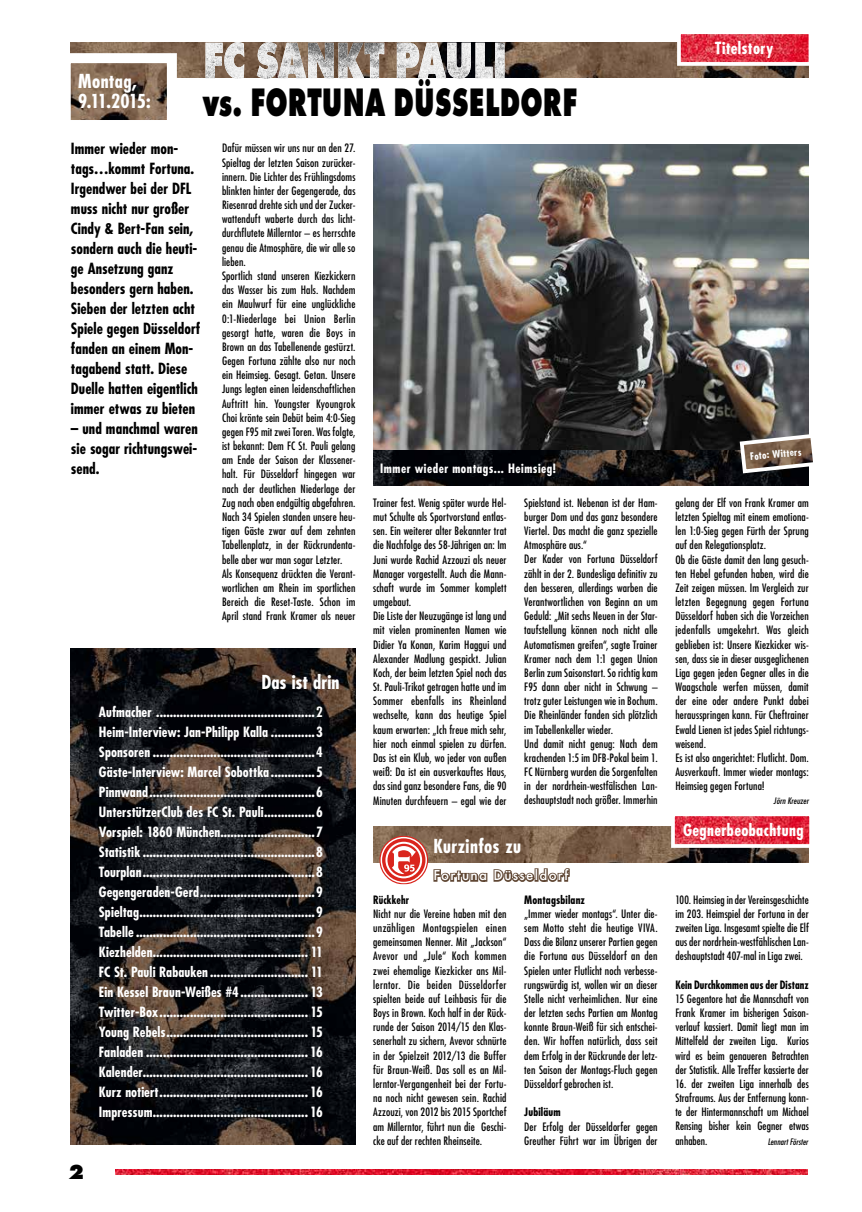
<style>
.page{position:relative;width:862px;height:1212px;background:#fff}
.page>*{position:absolute;margin:0;border:0;box-sizing:border-box;transform-origin:0 0}
.t1{font:800 41.25px "Futura T";letter-spacing:.005em;color:#000;scale:.67 1}
.t2{font:800 21.25px "Futura T";color:#000}
.t3{font:700 condensed 18.75px/20px "Futura";letter-spacing:.01em;color:#fff}
.t4{font:700 condensed 16.25px "Futura";letter-spacing:.02em;color:#fff}
.t5{font:700 condensed 15px/20px "Futura";letter-spacing:.005em;color:#000}
.t6{font:500 15px "Futura T";letter-spacing:.085em;color:#fff}
.t7{font:700 condensed 13.75px/20px "Futura";letter-spacing:.005em;color:#fff;text-align:justify}
.t8{font:700 condensed 12.5px "Futura";letter-spacing:.04em;color:#fff}
.t9{font:condensed 11.25px/14.1px "Futura";letter-spacing:.01em;color:#000;text-align:justify}
.t10{font:700 condensed 11.25px "Futura";letter-spacing:.01em;color:#000;scale:.96 1}
.t11{font:700 condensed 11.25px "Futura";letter-spacing:.01em;color:#000}
.t12{font:700 condensed 11.25px "Futura";letter-spacing:.01em;color:#000;scale:.95 1}
.t13{font:700 condensed 10px "Futura";color:#fff}
.t14{font:italic condensed 8.75px "Futura";letter-spacing:.015em;color:#000}
</style>
<div class="page">
<img style="left:116px;top:1169px;width:691px;height:6px">
<img style="left:71px;top:648px;width:284px;height:496px">
<img style="left:71px;top:43px;width:737px;height:35px">
<img style="left:72px;top:64px;width:94px;height:55px">
<div style="left:61px;top:53px;width:116px;height:77px;border:10px solid #fff"></div>
<img style="left:205px;top:42px;width:299px;height:37px">
<img style="left:681px;top:35px;width:125px;height:26px">
<div style="left:676px;top:30px;width:135px;height:36px;border:4px solid #fff"></div>
<img style="left:373px;top:826px;width:435px;height:36px">
<img style="left:675px;top:817px;width:132px;height:26px">
<div style="left:670px;top:812px;width:142px;height:36px;border:4px solid #fff"></div>
<img style="left:373px;top:144px;width:435px;height:306px">
<img style="left:373px;top:450px;width:435px;height:35px">
<svg style="left:737px;top:432px;width:76px;height:43px"></svg>
<svg style="left:379px;top:836px;width:191px;height:48px"></svg>
<h3 class="t3" style="left:78px;top:71px;width:74px">Montag,<br>9.11.2015:</h3>
<h1 class="t1" style="left:202px;top:78px;width:556px">VS. FORTUNA DÜSSELDORF</h1>
<h3 class="t4" style="left:714px;top:37px;width:60px">Titelstory</h3>
<p class="t5" style="left:71px;top:138px;width:131px">Immer wieder mon&shy;tags…kommt Fortuna.<br>Irgendwer bei der DFL muss nicht nur großer<br>Cindy &amp; Bert-Fan sein, sondern auch die heuti&shy;ge Ansetzung ganz besonders gern haben.<br>Sieben der letzten acht<br>Spiele gegen Düsseldorf fanden an einem Mon&shy;tagabend statt. Diese<br>Duelle hatten eigentlich immer etwas zu bieten</p>
<h3 class="t5" style="left:71px;top:418px;width:128px;text-align:justify">– und manchmal waren sie sogar richtungswei&shy;send.</h3>
<p class="t9" style="left:222px;top:141px;width:135px;text-align:left">Dafür müssen wir uns nur an den 27.<br>Spieltag der letzten Saison zurücker&shy;innern. Die Lichter des Frühlingsdoms blinkten hinter der Gegengerade, das Riesenrad drehte sich und der Zucker&shy;wattenduft waberte durch das licht&shy;durchflutete Millerntor – es herrschte genau die Atmosphäre, die wir alle so lieben.<br>Sportlich stand unseren Kiezkickern das Wasser bis zum Hals. Nachdem ein Maulwurf für eine unglückliche 0:1-Niederlage bei Union Berlin gesorgt hatte, waren die Boys in Brown an das Tabellenende gestürzt.<br>Gegen Fortuna zählte also nur noch ein Heimsieg. Gesagt. Getan. Unsere Jungs legten einen leidenschaftlichen Auftritt hin. Youngster Kyoungrok Choi krönte sein Debüt beim 4:0-Sieg gegen F95 mit zwei Toren. Was folgte, ist bekannt: Dem FC St. Pauli gelang am Ende der Saison der Klassener&shy;halt. Für Düsseldorf hingegen war nach der deutlichen Niederlage der Zug nach oben endgültig abgefahren.<br>Nach 34 Spielen standen unsere heu&shy;tigen Gäste zwar auf dem zehnten Tabellenplatz, in der Rückrundenta&shy;belle aber war man sogar Letzter.<br>Als Konsequenz drückten die Verant&shy;wortlichen am Rhein im sportlichen Bereich die Reset-Taste. Schon im April stand Frank Kramer als neuer</p>
<h3 class="t3" style="left:261px;top:671px;width:79px">Das ist drin</h3>
<p class="t7" style="left:99px;top:702px;width:225px">Aufmacher ...............................................2<br>Heim-Interview: Jan-Philipp Kalla .............3<br>Sponsoren ................................................4<br>Gäste-Interview: Marcel Sobottka .............5<br>Pinnwand.................................................6<br>UnterstützerClub des FC St. Pauli...............6<br>Vorspiel: 1860 München............................7<br>Statistik ...................................................8<br>Tourplan...................................................8<br>Gegengeraden-Gerd..................................9<br>Spieltag....................................................9<br>Tabelle .....................................................9<br>Kiezhelden.............................................. 11<br>FC St. Pauli Rabauken ............................. 11<br>Ein Kessel Braun-Weißes #4 .................... 13<br>Twitter-Box............................................ 15<br>Young Rebels.......................................... 15<br>Fanladen ................................................ 16<br>Kalender................................................. 16<br>Kurz notiert............................................ 16<br>Impressum.............................................. 16</p>
<h2 class="t2" style="left:69px;top:1159px;width:17px">2</h2>
<p class="t8" style="left:380px;top:460px;width:177px">Immer wieder montags... Heimsieg!</p>
<p class="t13" style="left:749px;top:450px;width:53px;rotate:-6deg">Foto: Witters</p>
<p class="t9" style="left:373px;top:495px;width:135px;text-align:left">Trainer fest. Wenig später wurde Hel&shy;mut Schulte als Sportvorstand entlas&shy;sen. Ein weiterer alter Bekannter trat die Nachfolge des 58-Jährigen an: Im Juni wurde Rachid Azzouzi als neuer Manager vorgestellt. Auch die Mann&shy;schaft wurde im Sommer komplett umgebaut.<br>Die Liste der Neuzugänge ist lang und mit vielen prominenten Namen wie Didier Ya Konan, Karim Haggui und Alexander Madlung gespickt. Julian Koch, der beim letzten Spiel noch das St. Pauli-Trikot getragen hatte und im Sommer ebenfalls ins Rheinland wechselte, kann das heutige Spiel kaum erwarten: „Ich freue mich sehr, hier noch einmal spielen zu dürfen.<br>Das ist ein Klub, wo jeder von außen weiß: Da ist ein ausverkauftes Haus, das sind ganz besondere Fans, die 90<br>Minuten durchfeuern – egal wie der</p>
<p class="t9" style="left:675px;top:495px;width:135px;text-align:left">gelang der Elf von Frank Kramer am letzten Spieltag mit einem emotiona&shy;len 1:0-Sieg gegen Fürth der Sprung auf den Relegationsplatz.<br>Ob die Gäste damit den lang gesuch&shy;ten Hebel gefunden haben, wird die Zeit zeigen müssen. Im Vergleich zur letzten Begegnung gegen Fortuna Düsseldorf haben sich die Vorzeichen jedenfalls umgekehrt. Was gleich geblieben ist: Unsere Kiezkicker wis&shy;sen, dass sie in dieser ausgeglichenen Liga gegen jeden Gegner alles in die Waagschale werfen müssen, damit der eine oder andere Punkt dabei herausspringen kann. Für Cheftrainer Ewald Lienen ist jedes Spiel richtungs&shy;weisend.<br>Es ist also angerichtet: Flutlicht. Dom.<br>Ausverkauft. Immer wieder montags:<br>Heimsieg gegen Fortuna!</p>
<p class="t9" style="left:524px;top:495px;width:135px;text-align:left">Spielstand ist. Nebenan ist der Ham&shy;burger Dom und das ganz besondere Viertel. Das macht die ganz spezielle Atmosphäre aus.“<br>Der Kader von Fortuna Düsseldorf zählt in der 2. Bundesliga definitiv zu den besseren, allerdings warben die Verantwortlichen von Beginn an um Geduld: „Mit sechs Neuen in der Star&shy;taufstellung können noch nicht alle Automatismen greifen“, sagte Trainer Kramer nach dem 1:1 gegen Union Berlin zum Saisonstart. So richtig kam F95 dann aber nicht in Schwung – trotz guter Leistungen wie in Bochum.<br>Die Rheinländer fanden sich plötzlich im Tabellenkeller wieder.<br>Und damit nicht genug: Nach dem krachenden 1:5 im DFB-Pokal beim 1.<br>FC Nürnberg wurden die Sorgenfalten in der nordrhein-westfälischen Lan&shy;deshauptstadt noch größer. Immerhin</p>
<p class="t14" style="left:773px;top:796px;width:37px">Jörn Kreuzer</p>
<h3 class="t3" style="left:433px;top:836px;width:89px">Kurzinfos zu</h3>
<h3 class="t6" style="left:433px;top:867px;width:136px">Fortuna Düsseldorf</h3>
<p class="t12" style="left:373px;top:892px;width:39px">Rückkehr</p>
<p class="t9" style="left:373px;top:906px;width:135px">Nicht nur die Vereine haben mit den unzähligen Montagspielen einen gemeinsamen Nenner. Mit „Jackson“ Avevor und „Jule“ Koch kommen zwei ehemalige Kiezkicker ans Mil&shy;lerntor. Die beiden Düsseldorfer spielten beide auf Leihbasis für die Boys in Brown. Koch half in der Rück&shy;runde der Saison 2014/15 den Klas&shy;senerhalt zu sichern, Avevor schnürte in der Spielzeit 2012/13 die Buffer für Braun-Weiß. Das soll es an Mil&shy;lerntor-Vergangenheit bei der Fortu&shy;na noch nicht gewesen sein. Rachid Azzouzi, von 2012 bis 2015 Sportchef am Millerntor, führt nun die Geschi&shy;cke auf der rechten Rheinseite.</p>
<p class="t11" style="left:524px;top:892px;width:62px">Montagsbilanz</p>
<p class="t9" style="left:524px;top:906px;width:135px">„Immer wieder montags“. Unter die&shy;sem Motto steht die heutige VIVA.<br>Dass die Bilanz unserer Partien gegen die Fortuna aus Düsseldorf an den Spielen unter Flutlicht noch verbesse&shy;rungswürdig ist, wollen wir an dieser Stelle nicht verheimlichen. Nur eine der letzten sechs Partien am Montag konnte Braun-Weiß für sich entschei&shy;den. Wir hoffen natürlich, dass seit dem Erfolg in der Rückrunde der letz&shy;ten Saison der Montags-Fluch gegen Düsseldorf gebrochen ist.</p>
<p class="t11" style="left:524px;top:1105px;width:38px">Jubiläum</p>
<p class="t9" style="left:524px;top:1119px;width:135px">Der Erfolg der Düsseldorfer gegen<br>Greuther Führt war im Übrigen der</p>
<h3 class="t4" style="left:682px;top:819px;width:122px">Gegnerbeobachtung</h3>
<p class="t9" style="left:675px;top:892px;width:135px">100. Heimsieg in der Vereinsgeschichte im 203. Heimspiel der Fortuna in der zweiten Liga. Insgesamt spielte die Elf aus der nordrhein-westfählischen Lan&shy;deshauptstadt 407-mal in Liga zwei.</p>
<p class="t10" style="left:675px;top:977px;width:140px">Kein Durchkommen aus der Distanz</p>
<p class="t9" style="left:675px;top:991px;width:135px">15 Gegentore hat die Mannschaft von Frank Kramer im bisherigen Saison&shy;verlauf kassiert. Damit liegt man im Mittelfeld der zweiten Liga. Kurios wird es beim genaueren Betrachten der Statistik. Alle Treffer kassierte der</p>
<p class="t9" style="left:675px;top:1076px;width:135px">16. der zweiten Liga innerhalb des Strafraums. Aus der Entfernung konn&shy;te der Hintermannschaft um Michael Rensing bisher kein Gegner etwas anhaben.</p>
<p class="t14" style="left:767px;top:1136px;width:42px">Lennart Förster</p>
</div>
